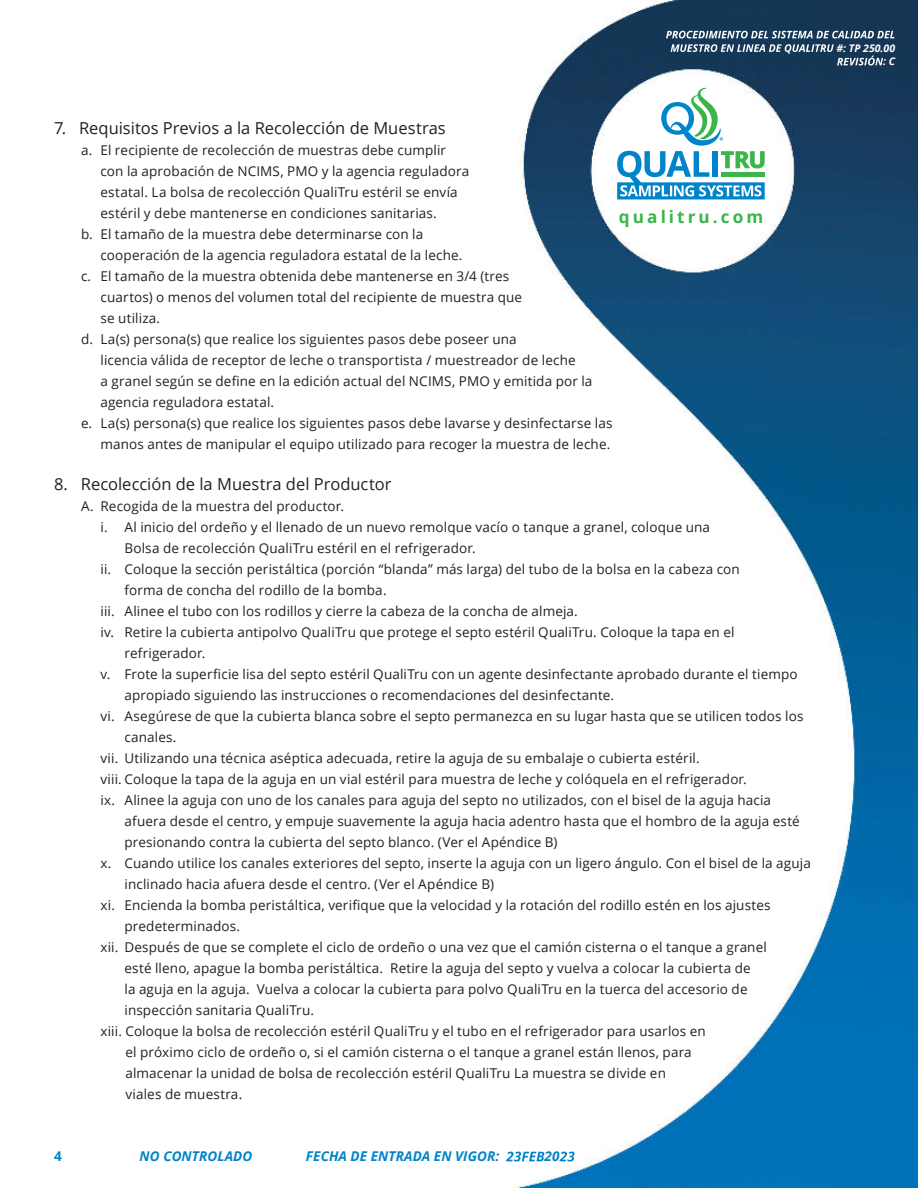
<style>
.page{position:relative;width:918px;height:1188px;background:#fff}
.page>*{position:absolute;margin:0;border:0;box-sizing:border-box;transform-origin:0 0}
.t1{font:700 17.1px "Open Sans";letter-spacing:.18em;color:#39b54a}
.t2{font:16.5px "Open Sans";color:#231f20}
.t3{font:13.5px "Open Sans";letter-spacing:.01em;color:#231f20}
.t4{font:italic 700 13.5px "Open Sans";letter-spacing:.01em;color:#0083ca}
.t5{font:700 13.5px "Open Sans";color:#0084ca}
.t6{font:italic 700 10.5px/13.5px "Open Sans";color:#fff;text-align:right}
</style>
<div class="page">
<img style="left:509px;top:0;width:409px;height:1188px">
<svg style="left:506px;top:1152px;width:38px;height:10px"></svg>
<svg style="left:559px;top:1152px;width:16px;height:10px"></svg>
<svg style="left:666px;top:31px;width:228px;height:7px"></svg>
<svg style="left:671px;top:44px;width:212px;height:21px;background:#395670"></svg>
<svg style="left:617px;top:88px;width:148px;height:111px"></svg>
<p class="t2" style="left:54px;top:121px;width:393px">7. Requisitos Previos a la Recolección de Muestras</p>
<p class="t3" style="left:81px;top:144px;width:367px">a. El recipiente de recolección de muestras debe cumplir</p>
<p class="t3" style="left:100px;top:165px;width:370px">con la aprobación de NCIMS, PMO y la agencia reguladora</p>
<p class="t3" style="left:100px;top:186px;width:359px">estatal. La bolsa de recolección QualiTru estéril se envía</p>
<p class="t3" style="left:100px;top:207px;width:338px">estéril y debe mantenerse en condiciones sanitarias.</p>
<p class="t3" style="left:81px;top:228px;width:344px">b. El tamaño de la muestra debe determinarse con la</p>
<p class="t3" style="left:100px;top:249px;width:363px">cooperación de la agencia reguladora estatal de la leche.</p>
<p class="t3" style="left:81px;top:270px;width:430px">c. El tamaño de la muestra obtenida debe mantenerse en 3/4 (tres</p>
<p class="t3" style="left:100px;top:291px;width:423px">cuartos) o menos del volumen total del recipiente de muestra que</p>
<p class="t3" style="left:100px;top:312px;width:61px">se utiliza.</p>
<p class="t3" style="left:81px;top:333px;width:437px">d. La(s) persona(s) que realice los siguientes pasos debe poseer una</p>
<p class="t3" style="left:100px;top:354px;width:477px">licencia válida de receptor de leche o transportista / muestreador de leche</p>
<p class="t3" style="left:100px;top:371px;width:493px">a granel según se define en la edición actual del NCIMS, PMO y emitida por la</p>
<p class="t3" style="left:100px;top:396px;width:175px">agencia reguladora estatal.</p>
<p class="t3" style="left:81px;top:417px;width:533px">e. La(s) persona(s) que realice los siguientes pasos debe lavarse y desinfectarse las</p>
<p class="t3" style="left:100px;top:438px;width:511px">manos antes de manipular el equipo utilizado para recoger la muestra de leche.</p>
<p class="t2" style="left:54px;top:477px;width:339px">8. Recolección de la Muestra del Productor</p>
<p class="t3" style="left:81px;top:500px;width:265px">A. Recogida de la muestra del productor.</p>
<p class="t3" style="left:100px;top:521px;width:611px">i. Al inicio del ordeño y el llenado de un nuevo remolque vacío o tanque a granel, coloque una</p>
<p class="t3" style="left:124px;top:542px;width:353px">Bolsa de recolección QualiTru estéril en el refrigerador.</p>
<p class="t3" style="left:100px;top:563px;width:641px">ii. Coloque la sección peristáltica (porción “blanda” más larga) del tubo de la bolsa en la cabeza con</p>
<p class="t3" style="left:124px;top:584px;width:264px">forma de concha del rodillo de la bomba.</p>
<p class="t3" style="left:100px;top:605px;width:479px">iii. Alinee el tubo con los rodillos y cierre la cabeza de la concha de almeja.</p>
<p class="t3" style="left:100px;top:626px;width:636px">iv. Retire la cubierta antipolvo QualiTru que protege el septo estéril QualiTru. Coloque la tapa en el</p>
<p class="t3" style="left:124px;top:647px;width:82px">refrigerador.</p>
<p class="t3" style="left:100px;top:665px;width:699px">v. Frote la superficie lisa del septo estéril QualiTru con un agente desinfectante aprobado durante el tiempo</p>
<p class="t3" style="left:124px;top:689px;width:491px">apropiado siguiendo las instrucciones o recomendaciones del desinfectante.</p>
<p class="t3" style="left:100px;top:710px;width:705px">vi. Asegúrese de que la cubierta blanca sobre el septo permanezca en su lugar hasta que se utilicen todos los</p>
<p class="t3" style="left:124px;top:731px;width:54px">canales.</p>
<p class="t3" style="left:100px;top:752px;width:601px">vii. Utilizando una técnica aséptica adecuada, retire la aguja de su embalaje o cubierta estéril.</p>
<p class="t3" style="left:100px;top:773px;width:648px">viii. Coloque la tapa de la aguja en un vial estéril para muestra de leche y colóquela en el refrigerador.</p>
<p class="t3" style="left:100px;top:794px;width:672px">ix. Alinee la aguja con uno de los canales para aguja del septo no utilizados, con el bisel de la aguja hacia</p>
<p class="t3" style="left:124px;top:815px;width:677px">afuera desde el centro, y empuje suavemente la aguja hacia adentro hasta que el hombro de la aguja esté</p>
<p class="t3" style="left:124px;top:836px;width:435px">presionando contra la cubierta del septo blanco. (Ver el Apéndice B)</p>
<p class="t3" style="left:100px;top:857px;width:712px">x. Cuando utilice los canales exteriores del septo, inserte la aguja con un ligero ángulo. Con el bisel de la aguja</p>
<p class="t3" style="left:124px;top:878px;width:371px">inclinado hacia afuera desde el centro. (Ver el Apéndice B)</p>
<p class="t3" style="left:100px;top:896px;width:672px">xi. Encienda la bomba peristáltica, verifique que la velocidad y la rotación del rodillo estén en los ajustes</p>
<p class="t3" style="left:124px;top:920px;width:117px">predeterminados.</p>
<p class="t3" style="left:100px;top:941px;width:668px">xii. Después de que se complete el ciclo de ordeño o una vez que el camión cisterna o el tanque a granel</p>
<p class="t3" style="left:124px;top:962px;width:628px">esté lleno, apague la bomba peristáltica. Retire la aguja del septo y vuelva a colocar la cubierta de</p>
<p class="t3" style="left:124px;top:983px;width:625px">la aguja en la aguja. Vuelva a colocar la cubierta para polvo QualiTru en la tuerca del accesorio de</p>
<p class="t3" style="left:124px;top:1004px;width:191px">inspección sanitaria QualiTru.</p>
<p class="t3" style="left:100px;top:1025px;width:607px">xiii. Coloque la bolsa de recolección estéril QualiTru y el tubo en el refrigerador para usarlos en</p>
<p class="t3" style="left:126px;top:1046px;width:568px">el próximo ciclo de ordeño o, si el camión cisterna o el tanque a granel están llenos, para</p>
<p class="t3" style="left:126px;top:1067px;width:542px">almacenar la unidad de bolsa de recolección estéril QualiTru La muestra se divide en</p>
<p class="t3" style="left:126px;top:1088px;width:118px">viales de muestra.</p>
<p class="t1" style="left:619px;top:209px;width:146px">qualitru.com</p>
<p class="t5" style="left:54px;top:1150px;width:9px">4</p>
<p class="t4" style="left:139px;top:1149px;width:114px">NO CONTROLADO</p>
<p class="t4" style="left:306px;top:1149px;width:195px">FECHA DE ENTRADA EN VIGOR:</p>
<p class="t4" style="left:545px;top:1149px;width:16px">20</p>
<p class="t6" style="left:836px;top:41px;width:60px">#: TP 250.00 : C</p>
</div>
